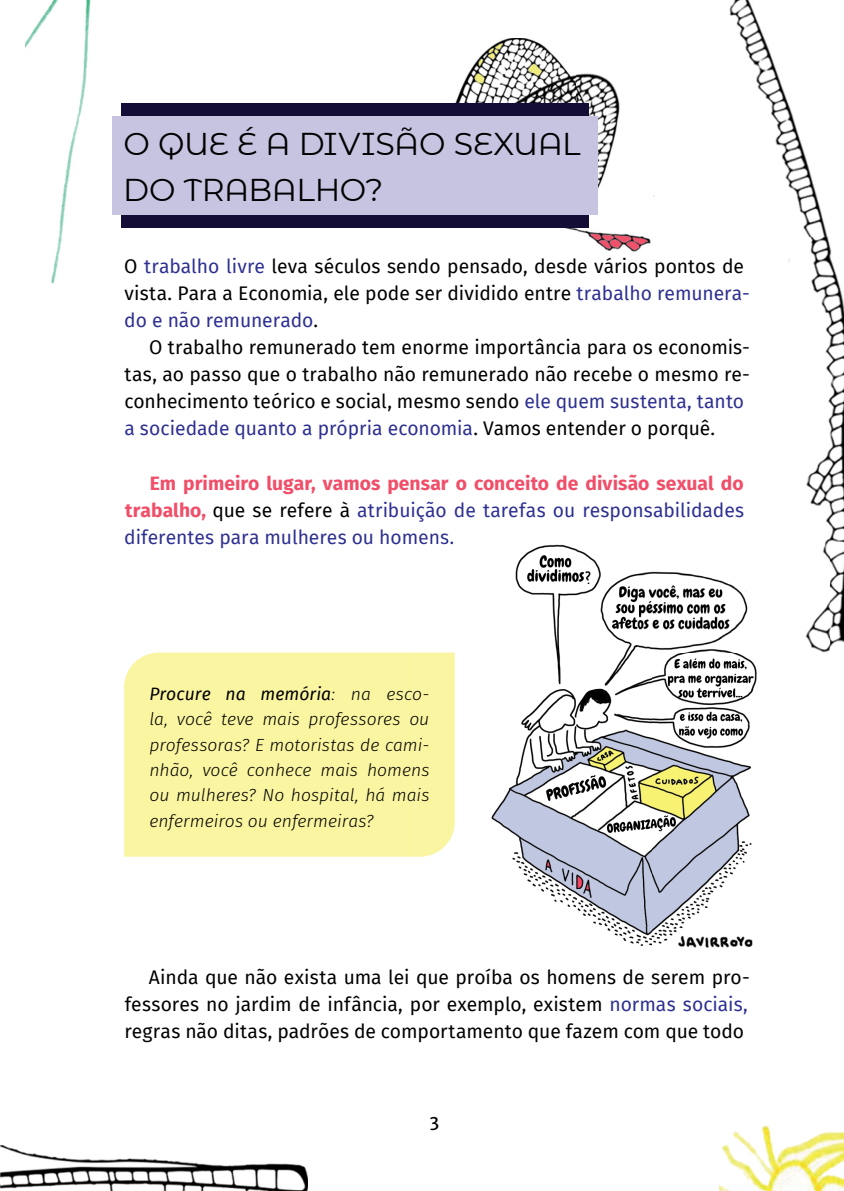
<style>
.page{position:relative;width:844px;height:1191px;background:#fff}
.page>*{position:absolute;margin:0;border:0;box-sizing:border-box;transform-origin:0 0}
.t1{font:31.5px/45.5px "Montserrat Alternates";letter-spacing:-.015em;color:#000}
.t2{font:19.25px/27.1px "Fira Sans";color:#000}
.t3{font:19.25px/27.1px "Fira Sans";color:#2e3092;text-align:justify}
.t4{font:italic 300 17.5px/25.4px "Fira Sans";color:#000;text-align:justify}
.t5{font:17.5px "Merriweather Sans";color:#000}
.s1{color:#2e3092}
.s2{font-weight:700;color:#f04e69}
.s3{color:#000}
.s4{font-weight:400}
</style>
<div class="page">
<img style="left:25px;top:0;width:135px;height:284px">
<img style="left:654px;top:0;width:189px;height:593px">
<img style="left:829px;top:593px;width:14px;height:58px">
<img style="left:719px;top:1125px;width:124px;height:66px">
<img style="left:0;top:1144px;width:308px;height:47px">
<img style="left:452px;top:38px;width:202px;height:213px">
<div style="left:121px;top:104px;width:467px;height:124px;background:#140e37"></div>
<div style="left:112px;top:116px;width:485px;height:99px;background:#c7c4e2"></div>
<div style="left:124px;top:652px;width:291px;height:204px;background:#faf5a1"></div>
<img style="left:415px;top:542px;width:237px;height:404px">
<img style="left:652px;top:652px;width:174px;height:296px">
<img style="left:639px;top:539px;width:190px;height:113px">
<div style="left:415px;top:652px;width:39px;height:204px;background:#faf5a1"></div>
<img style="left:415px;top:539px;width:38px;height:9px">
<img style="left:678px;top:936px;width:74px;height:11px">
<h1 class="t1" style="left:123px;top:120px;width:459px">O QUE É A DIVISÃO SEXUAL<br>DO TRABALHO?</h1>
<p class="t2" style="left:124px;top:252px;width:627px">O <span class="s1">trabalho livre</span> leva séculos sendo pensado, desde vários pontos de vista. Para a Economia, ele pode ser dividido entre <span class="s1">trabalho remunera&shy;do e não remunerado</span>.</p>
<p class="t2" style="left:124px;top:333px;width:627px;text-indent:25px">O trabalho remunerado tem enorme importância para os economis&shy;tas, ao passo que o trabalho não remunerado não recebe o mesmo re&shy;conhecimento teórico e social, mesmo sendo <span class="s1">ele quem sustenta, tanto a sociedade quanto a própria economia</span>. Vamos entender o porquê.</p>
<p class="t3" style="left:124px;top:469px;width:621px;text-indent:26px"><span class="s2">Em primeiro lugar, vamos pensar o conceito de divisão sexual do trabalho,</span> <span class="s3">que se refere à</span> atribuição de tarefas ou responsabilidades diferentes para mulheres ou homens.</p>
<p class="t4" style="left:149px;top:681px;width:281px"><span class="s4">Procure na memória</span>: na esco&shy;la, você teve mais professores ou professoras? E motoristas de cami&shy;nhão, você conhece mais homens ou mulheres? No hospital, há mais enfermeiros ou enfermeiras?</p>
<p class="t2" style="left:124px;top:963px;width:626px;text-align:justify;text-indent:25px">Ainda que não exista uma lei que proíba os homens de serem pro&shy;fessores no jardim de infância, por exemplo, existem <span class="s1">normas sociais, </span>regras não ditas, padrões de comportamento que fazem com que todo</p>
<p class="t5" style="left:429px;top:1108px;width:11px">3</p>
</div>
